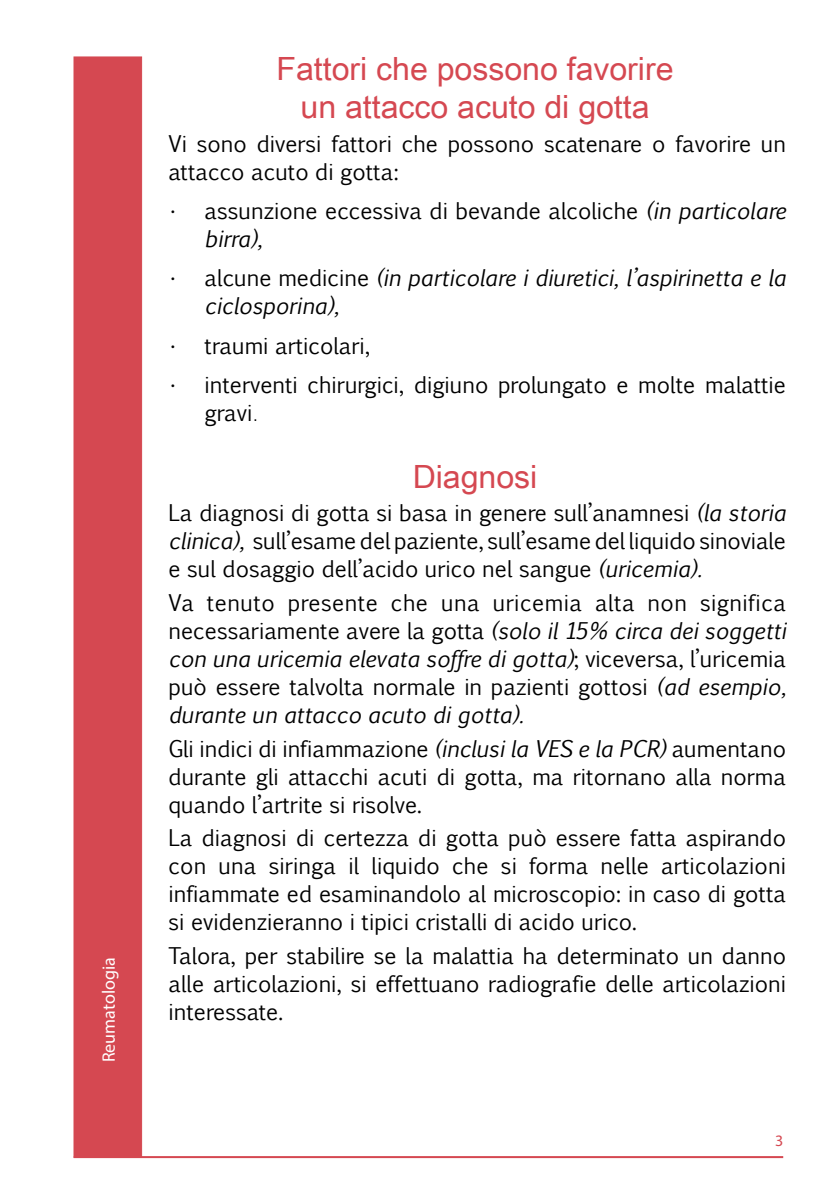
<style>
.page{position:relative;width:840px;height:1191px;background:#fff}
.page>*{position:absolute;margin:0;border:0;box-sizing:border-box;transform-origin:0 0}
.t1{font:32px/38.4px "Arial Unicode MS";color:#d54851;text-align:center}
.t2{font:22px/28px "Euphemia UCAS";color:#000;text-align:justify}
.t3{font:italic 22px/28px "Euphemia UCAS";color:#000}
.t4{font:18px "Myriad Pro";color:#fff}
.t5{font:16px "Myriad Pro";color:#d54851}
.s1{font-style:italic}
.s2{font-style:normal}
.s3{font-family:"Stymie BT";font-weight:300}
</style>
<div class="page">
<div style="left:74px;top:57px;width:68px;height:1100px;background:#d54851"></div>
<hr style="left:74px;top:1156px;width:708px;height:2px;background:#d54851">
<p class="t4" style="left:98px;top:1062px;width:107px;rotate:-90deg">Reumatologia</p>
<h1 class="t1" style="left:276px;top:48px;width:398px">Fattori che possono favorire un attacco acuto di gotta</h1>
<p class="t2" style="left:168px;top:128px;width:618px">Vi sono diversi fattori che possono scatenare o favorire un attacco acuto di gotta:</p>
<p class="t2" style="left:204px;top:196px;width:582px;text-indent:-36px">• assunzione eccessiva di bevande alcoliche <span class="s1">(in particolare birra),</span></p>
<p class="t3" style="left:204px;top:264px;width:582px;text-indent:-36px"><span class="s2">• alcune medicine</span> (in particolare i diuretici, l’aspirinetta e la ciclosporina),</p>
<p class="t2" style="left:168px;top:330px;width:203px">• traumi articolari,</p>
<p class="t2" style="left:204px;top:370px;width:582px;text-indent:-36px">• interventi chirurgici, digiuno prolungato e molte malattie gravi<span class="s3">.</span></p>
<h1 class="t1" style="left:412px;top:456px;width:126px">Diagnosi</h1>
<p class="t2" style="left:168px;top:498px;width:618px">La diagnosi di gotta si basa in genere sull’anamnesi <span class="s1">(la storia clinica),</span> sull’esame del paziente, sull’esame del liquido sinoviale e sul dosaggio dell’acido urico nel sangue <span class="s1">(uricemia).</span></p>
<p class="t2" style="left:168px;top:587px;width:618px">Va tenuto presente che una uricemia alta non significa necessariamente avere la gotta <span class="s1">(solo il 15% circa dei soggetti con una uricemia elevata soffre di gotta)</span>; viceversa, l’uricemia può essere talvolta normale in pazienti gottosi <span class="s1">(ad esempio, durante un attacco acuto di gotta).</span></p>
<p class="t2" style="left:168px;top:733px;width:618px">Gli indici di infiammazione <span class="s1">(inclusi la VES e la PCR)</span> aumentano durante gli attacchi acuti di gotta, ma ritornano alla norma quando l’artrite si risolve.</p>
<p class="t2" style="left:168px;top:823px;width:618px">La diagnosi di certezza di gotta può essere fatta aspirando con una siringa il liquido che si forma nelle articolazioni infiammate ed esaminandolo al microscopio: in caso di gotta si evidenzieranno i tipici cristalli di acido urico.</p>
<p class="t2" style="left:168px;top:940px;width:618px">Talora, per stabilire se la malattia ha determinato un danno alle articolazioni, si effettuano radiografie delle articolazioni interessate.</p>
<p class="t5" style="left:774px;top:1131px;width:10px">3</p>
</div>
